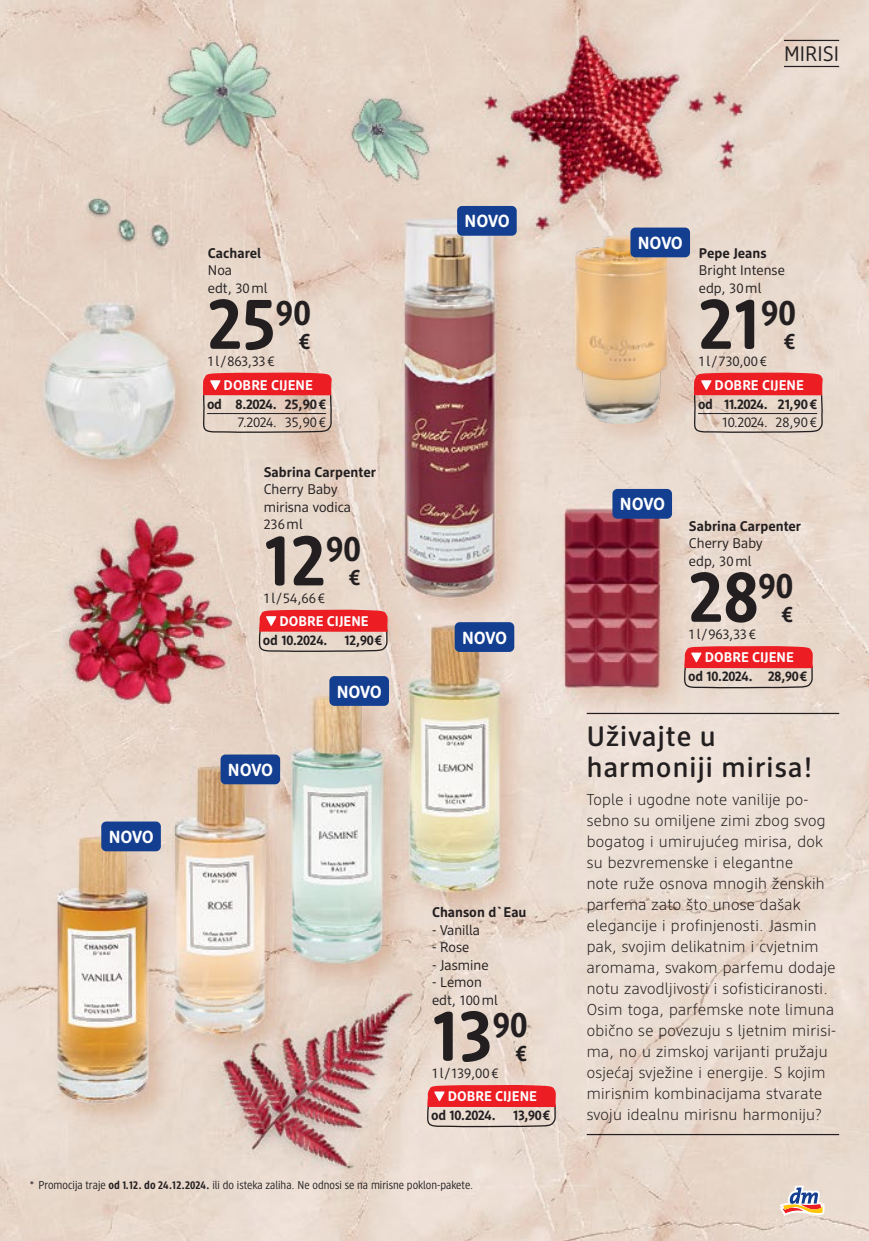
<style>
.page{position:relative;width:869px;height:1241px;background:#fff}
.page>*{position:absolute;margin:0;border:0;box-sizing:border-box;transform-origin:0 0}
.t1{font:700 72.8px "DM Brand 4.4";color:#231f20}
.t2{font:500 28px/31.5px "DM Support 4.4";letter-spacing:.04em;color:#231f20}
.t3{font:700 22.4px "DM Brand 4.4";color:#231f20}
.t4{font:21px "DM Brand 4.4";letter-spacing:.005em;color:#231f20}
.t5{font:700 17.5px "DM Support 4.4";letter-spacing:-.02em;color:#fff}
.t6{font:300 15.75px/21px "DM Support 4.4";letter-spacing:.02em;color:#231f20}
.t7{font:14px/17.5px "DM Support 4.4";color:#231f20}
.t8{font:700 14px "DM Support 4.4";color:#231f20}
.t9{font:700 14px "DM Support 4.4";color:#fff}
.t10{font:700 14px "DM Support 4.4";letter-spacing:-.025em;color:#231f20}
.t11{font:700 14px "DM Support 4.4";letter-spacing:-.04em;color:#231f20}
.t12{font:700 14px "DM Support 4.4";letter-spacing:-.03em;color:#231f20}
.t13{font:14px "DM Support 4.4";letter-spacing:-.04em;color:#231f20}
.t14{font:11.38px "DM Intelligence 4.4";color:#231f20}
.s1{font-weight:700}
</style>
<div class="page">
<img style="left:0;top:0;width:868px;height:1240px">
<svg style="left:494px;top:622px;width:374px;height:604px;fill:#eadcd1"></svg>
<hr style="left:586px;top:712px;width:252px;height:2px;background:#231f20">
<hr style="left:586px;top:1133px;width:252px;height:1px;background:#231f20">
<div style="left:101px;top:821px;width:60px;height:30px;background:#143f90;border-radius:5px"></div>
<div style="left:220px;top:754px;width:60px;height:30px;background:#143f90;border-radius:5px"></div>
<div style="left:329px;top:676px;width:60px;height:29px;background:#143f90;border-radius:5px"></div>
<div style="left:457px;top:206px;width:59px;height:30px;background:#143f90;border-radius:5px"></div>
<div style="left:612px;top:489px;width:59px;height:29px;background:#143f90;border-radius:5px"></div>
<div style="left:454px;top:622px;width:60px;height:30px;background:#143f90;border-radius:5px"></div>
<svg style="left:426px;top:1084px;width:130px;height:43px"></svg>
<div style="left:566px;top:227px;width:130px;height:226px;background:#d6a485;opacity:.4"></div>
<img style="left:575px;top:236px;width:91px;height:187px">
<div style="left:630px;top:227px;width:59px;height:30px;background:#143f90;border-radius:5px"></div>
<svg style="left:692px;top:372px;width:131px;height:61px"></svg>
<svg style="left:258px;top:609px;width:130px;height:43px"></svg>
<svg style="left:683px;top:646px;width:130px;height:43px"></svg>
<svg style="left:202px;top:372px;width:130px;height:61px"></svg>
<hr style="left:783px;top:40px;width:55px;height:1px;background:#231f20">
<hr style="left:783px;top:66px;width:55px;height:1px;background:#231f20">
<svg style="left:779px;top:1185px;width:45px;height:30px"></svg>
<h3 class="t4" style="left:783px;top:40px;width:57px">MIRISI</h3>
<p class="t5" style="left:109px;top:825px;width:47px">NOVO</p>
<p class="t8" style="left:208px;top:244px;width:55px">Cacharel</p>
<p class="t7" style="left:208px;top:261px;width:61px">Noa<br>edt, 30ml</p>
<h1 class="t1" style="left:208px;top:277px;width:104px">25<sup>90</sup></h1>
<h3 class="t3" style="left:299px;top:327px;width:13px">€</h3>
<p class="t7" style="left:208px;top:352px;width:68px">1 l/863,33€</p>
<p class="t9" style="left:223px;top:376px;width:91px">DOBRE CIJENE</p>
<p class="t12" style="left:207px;top:395px;width:121px">od 8.2024. 25,90€</p>
<p class="t7" style="left:237px;top:412px;width:90px">7.2024. 35,90 €</p>
<p class="t8" style="left:264px;top:463px;width:114px">Sabrina Carpenter</p>
<p class="t7" style="left:264px;top:480px;width:89px">Cherry Baby mirisna vodica<br>236ml</p>
<h1 class="t1" style="left:264px;top:514px;width:98px">12<sup>90</sup></h1>
<h3 class="t3" style="left:349px;top:563px;width:13px">€</h3>
<p class="t7" style="left:264px;top:589px;width:63px">1l/54,66€</p>
<p class="t9" style="left:279px;top:612px;width:91px">DOBRE CIJENE</p>
<p class="t10" style="left:263px;top:631px;width:121px">od 10.2024. 12,90€</p>
<p class="t5" style="left:228px;top:758px;width:47px">NOVO</p>
<p class="t5" style="left:336px;top:680px;width:47px">NOVO</p>
<p class="t5" style="left:464px;top:210px;width:47px">NOVO</p>
<p class="t5" style="left:462px;top:626px;width:47px">NOVO</p>
<p class="t8" style="left:432px;top:903px;width:96px">Chanson d`Eau</p>
<p class="t7" style="left:432px;top:920px;width:50px">- Vanilla</p>
<p class="t7" style="left:432px;top:937px;width:39px">- Rose</p>
<p class="t7" style="left:432px;top:955px;width:58px">- Jasmine</p>
<p class="t7" style="left:432px;top:972px;width:67px">- Lemon edt, 100ml</p>
<h1 class="t1" style="left:432px;top:989px;width:97px">13<sup>90</sup></h1>
<h3 class="t3" style="left:515px;top:1038px;width:13px">€</h3>
<p class="t7" style="left:432px;top:1063px;width:68px">1 l/ 139,00€</p>
<p class="t9" style="left:447px;top:1087px;width:91px">DOBRE CIJENE</p>
<p class="t10" style="left:431px;top:1106px;width:121px">od 10.2024. 13,90€</p>
<p class="t14" style="left:30px;top:1177px;width:445px">* Promocija traje <span class="s1">od 1.12. do 24.12.2024.</span> ili do isteka zaliha. Ne odnosi se na mirisne poklon-pakete.</p>
<p class="t5" style="left:637px;top:232px;width:47px">NOVO</p>
<p class="t8" style="left:698px;top:244px;width:69px">Pepe Jeans</p>
<p class="t7" style="left:698px;top:261px;width:87px">Bright Intense edp, 30ml</p>
<h1 class="t1" style="left:698px;top:277px;width:98px">21<sup>90</sup></h1>
<h3 class="t3" style="left:783px;top:327px;width:13px">€</h3>
<p class="t7" style="left:698px;top:352px;width:70px">1 l/730,00€</p>
<p class="t9" style="left:714px;top:376px;width:91px">DOBRE CIJENE</p>
<p class="t11" style="left:697px;top:395px;width:121px">od 11.2024. 21,90 €</p>
<p class="t13" style="left:722px;top:413px;width:96px">10.2024. 28,90 €</p>
<p class="t5" style="left:619px;top:493px;width:47px">NOVO</p>
<p class="t8" style="left:688px;top:517px;width:114px">Sabrina Carpenter</p>
<p class="t7" style="left:688px;top:534px;width:75px">Cherry Baby edp, 30ml</p>
<h1 class="t1" style="left:688px;top:550px;width:106px">28<sup>90</sup></h1>
<h3 class="t3" style="left:781px;top:599px;width:13px">€</h3>
<p class="t7" style="left:688px;top:625px;width:69px">1 l/963,33€</p>
<p class="t9" style="left:704px;top:648px;width:91px">DOBRE CIJENE</p>
<p class="t10" style="left:687px;top:667px;width:121px">od 10.2024. 28,90€</p>
<h2 class="t2" style="left:586px;top:719px;width:227px">Uživajte u harmoniji mirisa!</h2>
<p class="t6" style="left:586px;top:788px;width:251px">Tople i ugodne note vanilije po&shy;sebno su omiljene zimi zbog svog bogatog i umirujućeg mirisa, dok su bezvremenske i elegantne<br>note ruže osnova mnogih ženskih parfema zato što unose dašak elegancije i profinjenosti. Jasmin pak, svojim delikatnim i cvjetnim aromama, svakom parfemu dodaje notu zavodljivosti i sofisticiranosti.<br>Osim toga, parfemske note limuna obično se povezuju s ljetnim mirisi&shy;ma, no u zimskoj varijanti pružaju osjećaj svježine i energije. S kojim mirisnim kombinacijama stvarate svoju idealnu mirisnu harmoniju?</p>
</div>
